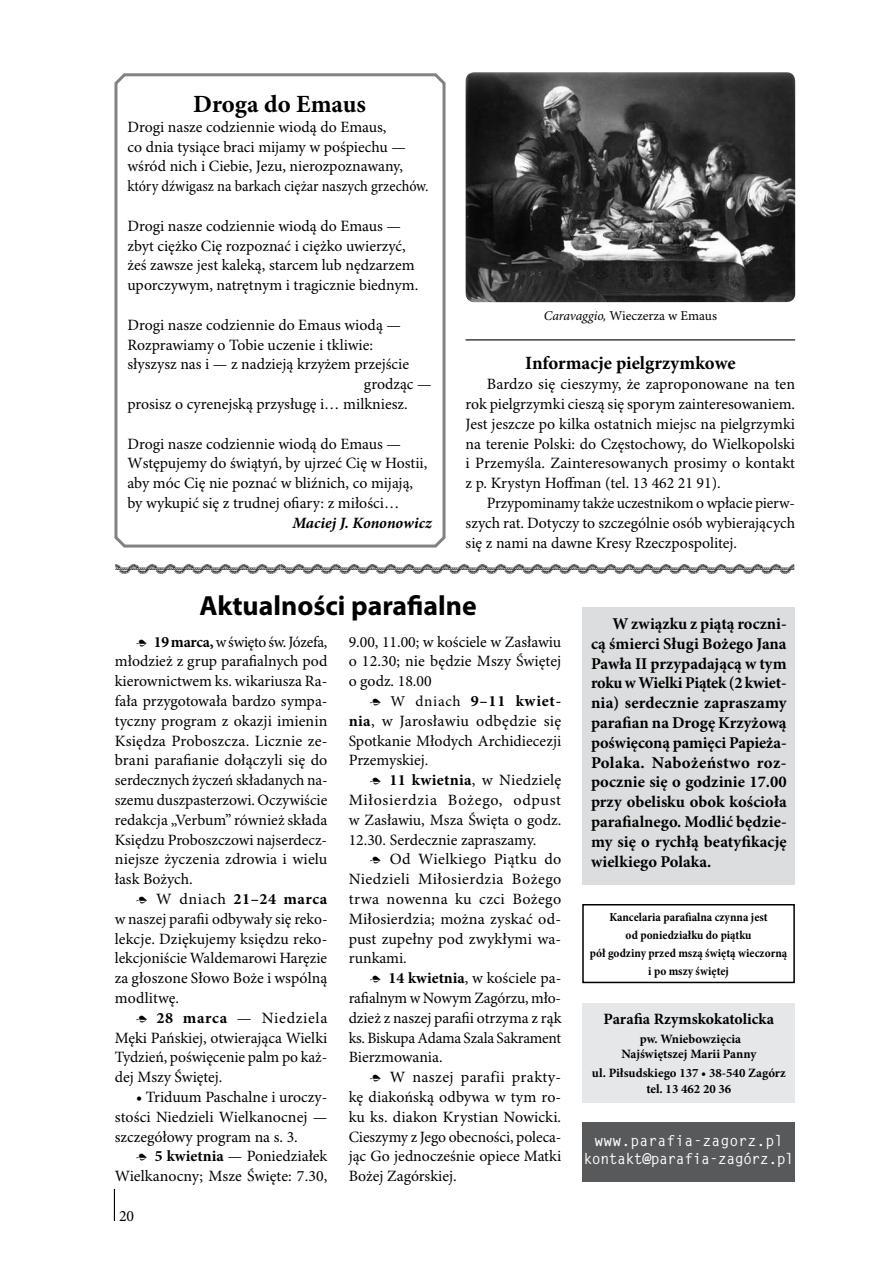
<style>
.page{position:relative;width:893px;height:1263px;background:#fff}
.page>*{position:absolute;margin:0;border:0;box-sizing:border-box;transform-origin:0 0}
.t1{font:700 27.75px "Myriad Pro";color:#000}
.t2{font:700 24.75px "Minion Pro";color:#000}
.t3{font:700 18.75px "Minion Pro";color:#000}
.t4{font:700 16.5px/19.8px "Minion Pro";letter-spacing:.005em;color:#000;text-align:justify}
.t5{font:15.75px/19.8px "Minion Pro";color:#000;text-align:justify}
.t6{font:condensed 15.75px "Minion Pro";color:#000}
.t7{font:700 15.75px "Minion Pro";color:#000}
.t8{font:italic 700 15.75px "Minion Pro";letter-spacing:-.005em;color:#000}
.t9{font:700 15px/18px "Letter Gothic Std";letter-spacing:-.04em;color:#fff;text-align:center}
.t10{font:13.5px "Minion Pro";letter-spacing:-.005em;color:#000}
.t11{font:700 12.75px/15.3px "Minion Pro";color:#000;text-align:center}
.t12{font:700 condensed 12.3px/18px "Minion Pro";color:#000;text-align:center}
.t13{font:12.15px "Adobe Caslon Pro";color:#000}
.s1{font-style:italic}
.s2{font-size:15px}
.s3{font-weight:700}
</style>
<div class="page">
<hr style="left:114px;top:1189px;width:1px;height:32px;background:#000">
<svg style="left:114px;top:73px;width:332px;height:475px"></svg>
<div style="left:583px;top:1122px;width:212px;height:59px;background:#58595b"></div>
<div style="left:583px;top:607px;width:212px;height:277px;background:#dcddde"></div>
<div style="left:583px;top:1003px;width:212px;height:99px;background:#e6e7e8"></div>
<img style="left:466px;top:72px;width:329px;height:230px">
<div style="left:582px;top:904px;width:213px;height:79px;border:2px solid #000"></div>
<hr style="left:466px;top:339px;width:329px;height:1px;background:#000">
<h2 class="t2" style="left:193px;top:89px;width:174px">Droga do Emaus</h2>
<p class="t5" style="left:127px;top:117px;width:280px;text-align:left">Drogi nasze codziennie wiodą do Emaus,<br>co dnia tysiące braci mijamy w pośpiechu — wśród nich i Ciebie, Jezu, nierozpoznawany,</p>
<p class="t6" style="left:127px;top:177px;width:303px">który dźwigasz na barkach ciężar naszych grzechów.</p>
<p class="t5" style="left:127px;top:216px;width:292px;text-align:left">Drogi nasze codziennie wiodą do Emaus — zbyt ciężko Cię rozpoznać i ciężko uwierzyć, żeś zawsze jest kaleką, starcem lub nędzarzem uporczywym, natrętnym i tragicznie biednym.</p>
<p class="t5" style="left:127px;top:315px;width:275px">Drogi nasze codziennie do Emaus wiodą —</p>
<p class="t5" style="left:127px;top:335px;width:247px">Rozprawiamy o Tobie uczenie i tkliwie:</p>
<p class="t5" style="left:127px;top:355px;width:283px">słyszysz nas i — z nadzieją krzyżem przejście</p>
<p class="t5" style="left:364px;top:375px;width:69px">grodząc —</p>
<p class="t5" style="left:127px;top:395px;width:282px">prosisz o cyrenejską przysługę i… milkniesz.</p>
<p class="t5" style="left:127px;top:434px;width:301px;text-align:left">Drogi nasze codziennie wiodą do Emaus — Wstępujemy do świątyń, by ujrzeć Cię w Hostii, aby móc Cię nie poznać w bliźnich, co mijają, by wykupić się z trudnej ofiary: z miłości…</p>
<p class="t8" style="left:292px;top:513px;width:141px">Maciej J. Kononowicz</p>
<p class="t10" style="left:544px;top:308px;width:175px"><span class="s1">Caravaggio,</span> Wieczerza w Emaus</p>
<p class="t3" style="left:525px;top:352px;width:212px">Informacje pielgrzymkowe</p>
<p class="t5" style="left:466px;top:375px;width:331px;text-indent:21px">Bardzo się cieszymy, że zaproponowane na ten rok pielgrzymki cieszą się sporym zainteresowaniem.<br>Jest jeszcze po kilka ostatnich miejsc na pielgrzymki na terenie Polski: do Częstochowy, do Wielkopolski i Przemyśla. Zainteresowanych prosimy o kontakt z p. Krystyn Hoffman (tel. 13 462 21 91).</p>
<p class="t5" style="left:466px;top:494px;width:331px;text-indent:21px">Przypominamy także uczestnikom o wpłacie pierw&shy;szych rat. Dotyczy to szczególnie osób wybierających się z nami na dawne Kresy Rzeczpospolitej.</p>
<p class="t13" style="left:115px;top:558px;width:680px">WWWWWWWWWWWWWWWWWWWWWWWWWWWWWWWWWWWWW</p>
<h1 class="t1" style="left:199px;top:591px;width:279px">Aktualności parafialne</h1>
<p class="t5" style="left:115px;top:632px;width:214px;text-indent:21px"><span class="s2">•</span> <span class="s3">19 marca,</span> w święto św.Józefa, młodzież z grup parafialnych pod kierownictwem ks. wikariusza Ra&shy;fała przygotowała bardzo sympa&shy;tyczny program z okazji imienin Księdza Proboszcza. Licznie ze&shy;brani parafianie dołączyli się do serdecznych życzeń składanych na&shy;szemu duszpasterzowi. Oczywiście redakcja „Verbum” również składa Księdzu Proboszczowi najserdecz&shy;niejsze życzenia zdrowia i wielu łask Bożych.</p>
<p class="t5" style="left:115px;top:890px;width:214px;text-indent:21px"><span class="s2">•</span> W dniach <span class="s3">21–24 marca </span>w naszej parafii odbywały się reko&shy;lekcje. Dziękujemy księdzu reko&shy;lekcjoniście Waldemarowi Haręzie za głoszone Słowo Boże i wspólną modlitwę.</p>
<p class="t5" style="left:115px;top:1008px;width:214px;text-indent:21px"><span class="s2">•</span> <span class="s3">28 marca</span> — Niedziela Męki Pańskiej, otwierająca Wielki Tydzień, poświęcenie palm po każ&shy;dej Mszy Świętej.</p>
<p class="t5" style="left:115px;top:1088px;width:214px;text-indent:21px">• Triduum Paschalne i uroczy&shy;stości Niedzieli Wielkanocnej — szczegółowy program na s. 3.</p>
<p class="t5" style="left:115px;top:1147px;width:214px;text-align:right"><span class="s2">•</span> <span class="s3">5 kwietnia</span> — Poniedziałek<br>Wielkanocny; Msze Święte: 7.30,</p>
<p class="t5" style="left:119px;top:1206px;width:17px">20</p>
<p class="t5" style="left:349px;top:632px;width:214px">9.00, 11.00; w kościele w Zasławiu o 12.30; nie będzie Mszy Świętej o godz. 18.00</p>
<p class="t5" style="left:349px;top:692px;width:214px;text-indent:21px"><span class="s2">• W dniach</span> <span class="s3">9–11 kwiet&shy;nia</span>, w Jarosławiu odbędzie się Spotkanie Młodych Archidiecezji Przemyskiej.</p>
<p class="t5" style="left:349px;top:771px;width:214px;text-indent:21px"><span class="s2">•</span> <span class="s3">11 kwietnia</span>, w Niedzielę Miłosierdzia Bożego, odpust w Zasławiu, Msza Święta o godz.<br>12.30. Serdecznie zapraszamy.</p>
<p class="t5" style="left:349px;top:850px;width:214px;text-indent:21px"><span class="s2">•</span> Od Wielkiego Piątku do Niedzieli Miłosierdzia Bożego trwa nowenna ku czci Bożego Miłosierdzia; można zyskać od&shy;pust zupełny pod zwykłymi wa&shy;runkami.</p>
<p class="t5" style="left:349px;top:969px;width:214px;text-indent:21px"><span class="s2">•</span> <span class="s3">14 kwietnia</span>, w kościele pa&shy;rafialnym w Nowym Zagórzu, mło&shy;dzież z naszej parafii otrzyma z rąk ks. Biskupa Adama Szala Sakrament Bierzmowania.</p>
<p class="t5" style="left:349px;top:1068px;width:214px;text-indent:21px"><span class="s2">•</span> W naszej parafii prakty&shy;kę diakońską odbywa w tym ro&shy;ku ks. diakon Krystian Nowicki.<br>Cieszymy z Jego obecności, poleca&shy;jąc Go jednocześnie opiece Matki Bożej Zagórskiej.</p>
<p class="t4" style="left:591px;top:614px;width:197px;text-indent:21px">W związku z piątą roczni&shy;cą śmierci Sługi Bożego Jana Pawła II przypadającą w tym roku w Wielki Piątek (2 kwiet&shy;nia) serdecznie zapraszamy parafian na Drogę Krzyżową poświęconą pamięci Papieża-Polaka. Nabożeństwo roz&shy;pocznie się o godzinie 17.00 przy obelisku obok kościoła parafialnego. Modlić będzie&shy;my się o rychłą beatyfikację wielkiego Polaka.</p>
<p class="t12" style="left:590px;top:909px;width:199px">Kancelaria parafialna czynna jest<br>od poniedziałku do piątku<br>pół godziny przed mszą świętą wieczorną i po mszy świętej</p>
<p class="t7" style="left:604px;top:1009px;width:172px">Parafia Rzymskokatolicka</p>
<p class="t11" style="left:621px;top:1031px;width:136px">pw. Wniebowzięcia<br>Najświętszej Marii Panny</p>
<p class="t11" style="left:592px;top:1066px;width:195px">ul. Piłsudskiego 137 • 38‑540 Zagórz tel. 13 462 20 36</p>
<p class="t9" style="left:584px;top:1132px;width:212px">www.parafia-zagorz.pl kontakt@parafia-zagórz.pl</p>
</div>
